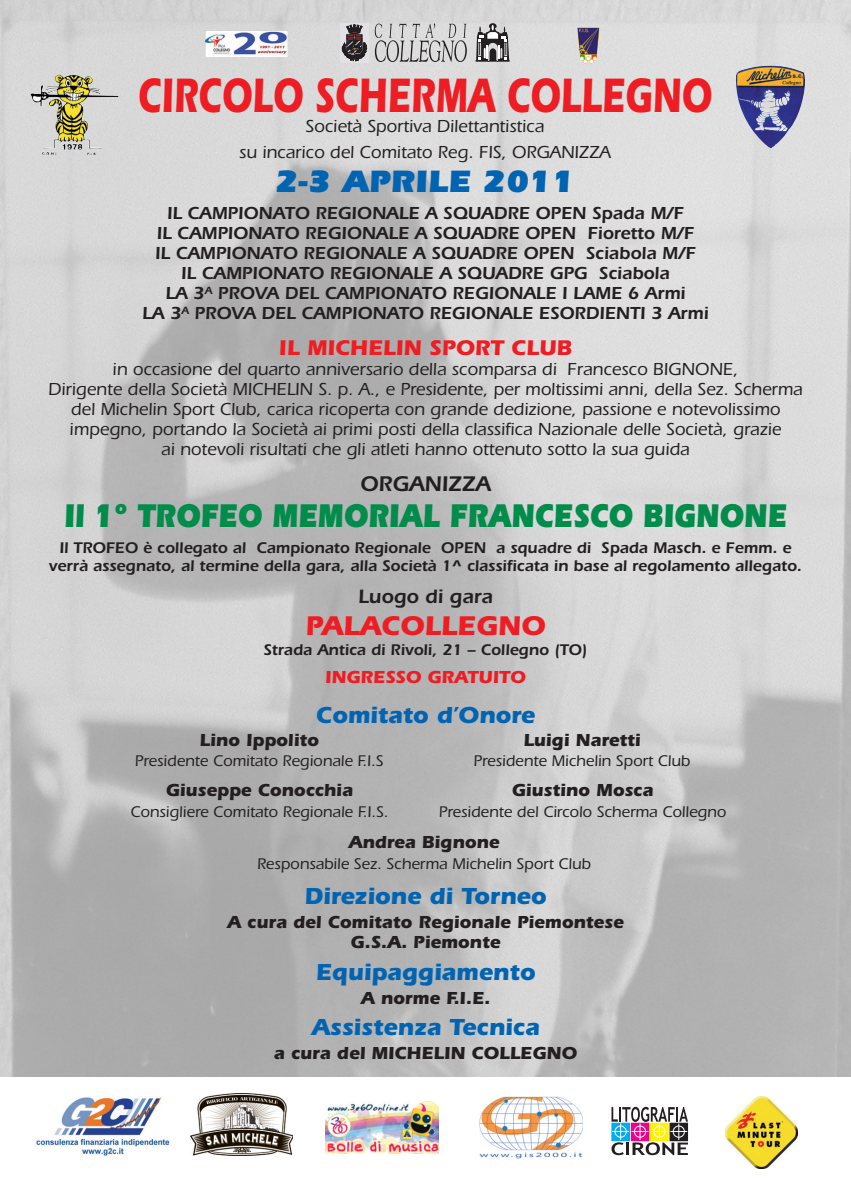
<style>
.page{position:relative;width:851px;height:1191px;background:#fff}
.page>*{position:absolute;margin:0;border:0;box-sizing:border-box;transform-origin:0 0}
.t1{font:700 50px "Itc Eras";color:#ee1d23;scale:.7 1}
.t2{font:900 34px "Itc Eras";color:#008c4a;scale:.8 1}
.t3{font:900 32px "Itc Eras";color:#0164b2}
.t4{font:700 28px "Itc Eras";color:#ee1d23}
.t5{font:700 24px "Itc Eras";color:#0164b2}
.t6{font:700 22px "Itc Eras";color:#ee1d23}
.t7{font:600 22px "Itc Eras";color:#231f20}
.t8{font:600 20px "Itc Eras";color:#231f20}
.t9{font:500 18px/20px "Itc Eras";color:#231f20;text-align:center}
.t10{font:600 18px/20px "Itc Eras";color:#231f20;text-align:center}
.t11{font:700 18px/20px "Itc Eras";color:#231f20;text-align:center}
.t12{font:700 18px "Itc Eras";color:#ee1d23}
.t13{font:600 16px/18px "Itc Eras";color:#231f20;text-align:center}
.t14{font:500 16px "Itc Eras";color:#231f20}
</style>
<div class="page">
<img style="left:0;top:0;width:850px;height:1076px">
<img style="left:736px;top:65px;width:69px;height:83px">
<img style="left:31px;top:74px;width:87px;height:76px">
<div style="left:340px;top:23px;width:29px;height:39px;background:#e2e2e6"></div>
<svg style="left:374px;top:23px;width:92px;height:39px;background:#bdbcbc"></svg>
<svg style="left:475px;top:23px;width:34px;height:39px"></svg>
<svg style="left:342px;top:25px;width:25px;height:36px"></svg>
<img style="left:577px;top:27px;width:22px;height:37px">
<img style="left:36px;top:1097px;width:134px;height:59px">
<img style="left:191px;top:1093px;width:102px;height:63px">
<img style="left:325px;top:1102px;width:113px;height:51px">
<img style="left:479px;top:1096px;width:103px;height:62px">
<svg style="left:611px;top:1106px;width:77px;height:49px"></svg>
<img style="left:725px;top:1096px;width:72px;height:72px">
<img style="left:205px;top:30px;width:82px;height:27px">
<h1 class="t1" style="left:138px;top:78px;width:821px">CIRCOLO SCHERMA COLLEGNO</h1>
<p class="t9" style="left:239px;top:115px;width:373px;line-height:26px">Società Sportiva Dilettantistica<br>su incarico del Comitato Reg. FIS, ORGANIZZA</p>
<h3 class="t3" style="left:275px;top:170px;width:302px">2-3 APRILE 2011</h3>
<p class="t10" style="left:142px;top:204px;width:567px">IL CAMPIONATO REGIONALE A SQUADRE OPEN Spada M/F<br>IL CAMPIONATO REGIONALE A SQUADRE OPEN Fioretto M/F<br>IL CAMPIONATO REGIONALE A SQUADRE OPEN Sciabola M/F<br>IL CAMPIONATO REGIONALE A SQUADRE GPG Sciabola<br>LA 3<sup>A</sup> PROVA DEL CAMPIONATO REGIONALE I LAME 6 Armi<br>LA 3<sup>A</sup> PROVA DEL CAMPIONATO REGIONALE ESORDIENTI 3 Armi</p>
<p class="t6" style="left:279px;top:340px;width:294px">IL MICHELIN SPORT CLUB</p>
<p class="t9" style="left:48px;top:360px;width:756px">in occasione del quarto anniversario della scomparsa di Francesco BIGNONE,<br>Dirigente della Società MICHELIN S. p. A., e Presidente, per moltissimi anni, della Sez. Scherma del Michelin Sport Club, carica ricoperta con grande dedizione, passione e notevolissimo impegno, portando la Società ai primi posti della classifica Nazionale delle Società, grazie<br>ai notevoli risultati che gli atleti hanno ottenuto sotto la sua guida</p>
<p class="t7" style="left:360px;top:476px;width:132px">ORGANIZZA</p>
<h2 class="t2" style="left:64px;top:504px;width:905px">Il 1° TROFEO MEMORIAL FRANCESCO BIGNONE</h2>
<p class="t13" style="left:49px;top:540px;width:754px">Il TROFEO è collegato al Campionato Regionale OPEN a squadre di Spada Masch. e Femm. e verrà assegnato, al termine della gara, alla Società 1^ classificata in base al regolamento allegato.</p>
<p class="t8" style="left:358px;top:589px;width:136px">Luogo di gara</p>
<h3 class="t4" style="left:305px;top:616px;width:241px">PALACOLLEGNO</h3>
<p class="t13" style="left:263px;top:642px;width:325px">Strada Antica di Rivoli, 21 – Collegno (TO)</p>
<p class="t12" style="left:325px;top:670px;width:202px">INGRESSO GRATUITO</p>
<h3 class="t5" style="left:316px;top:706px;width:220px">Comitato d’Onore</h3>
<p class="t11" style="left:200px;top:731px;width:121px">Lino Ippolito</p>
<p class="t14" style="left:135px;top:755px;width:250px">Presidente Comitato Regionale F.I.S</p>
<p class="t11" style="left:166px;top:782px;width:188px">Giuseppe Conocchia</p>
<p class="t14" style="left:130px;top:806px;width:259px">Consigliere Comitato Regionale F.I.S.</p>
<p class="t11" style="left:523px;top:732px;width:119px">Luigi Naretti</p>
<p class="t14" style="left:473px;top:755px;width:218px">Presidente Michelin Sport Club</p>
<p class="t11" style="left:512px;top:782px;width:143px">Giustino Mosca</p>
<p class="t14" style="left:439px;top:806px;width:289px">Presidente del Circolo Scherma Collegno</p>
<p class="t11" style="left:348px;top:834px;width:152px">Andrea Bignone</p>
<p class="t14" style="left:257px;top:858px;width:335px">Responsabile Sez. Scherma Michelin Sport Club</p>
<h3 class="t5" style="left:304px;top:888px;width:243px">Direzione di Torneo</h3>
<p class="t11" style="left:227px;top:914px;width:398px">A cura del Comitato Regionale Piemontese<br>G.S.A. Piemonte</p>
<h3 class="t5" style="left:315px;top:964px;width:221px">Equipaggiamento</h3>
<p class="t11" style="left:361px;top:990px;width:131px">A norme F.I.E.</p>
<h3 class="t5" style="left:311px;top:1018px;width:230px">Assistenza Tecnica</h3>
<p class="t11" style="left:274px;top:1045px;width:304px">a cura del MICHELIN COLLEGNO</p>
</div>
